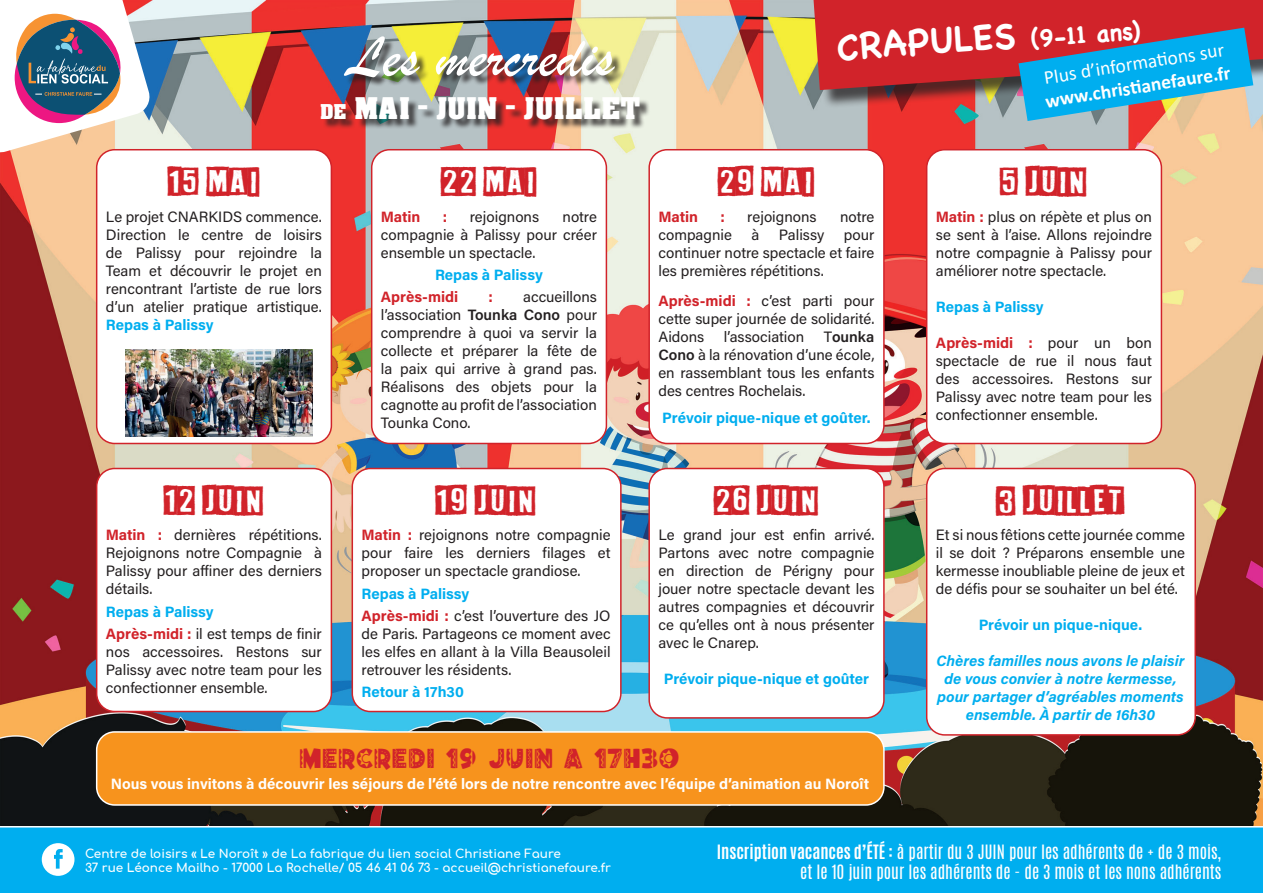
<style>
.page{position:relative;width:1263px;height:893px;background:#fff}
.page>*{position:absolute;margin:0;border:0;box-sizing:border-box;transform-origin:0 0}
.t1{font:60px "Brush Script";color:#fff}
.t2{font:900 28.5px "White On";color:#d1232a}
.t3{font:28.5px "Acme Font";color:#fff}
.t4{font:700 24px "Chalkboard";color:#fff}
.t5{font:700 19.5px "Calibri";color:#fff}
.t6{font:19.5px "Calibri";color:#fff}
.t7{font:18px "Tacosde Tijuana";color:#d1232a}
.t8{font:16.5px/19.8px "Antonio";color:#fff;text-align:right}
.t9{font:15px/18px "Acumin Pro";color:#231f20;text-align:justify}
.t10{font:700 15px "Acumin Pro";color:#00aeef}
.t11{font:italic 700 15px/18px "Acumin Pro";color:#00aeef;text-align:center}
.t12{font:700 15px "Acumin Pro";color:#fff}
.t13{font:700 15px "Acumin Pro";color:#d1232a}
.t14{font:700 12px/14.4px "Comfortaa";color:#fff}
.s1{font-size:19.5px}
.s2{font-weight:600}
.s3{font-size:36px}
.s4{font-weight:700;color:#d1232a}
.s5{font-weight:700;color:#00aeef}
.s6{font-weight:700}
</style>
<div class="page">
<img style="left:0;top:0;width:1263px;height:826px">
<svg style="left:813px;top:0;width:450px;height:121px;background:#965b6c"></svg>
<div style="left:0;top:827px;width:1263px;height:66px;background:#00aeef"></div>
<svg style="left:42px;top:843px;width:32px;height:33px"></svg>
<div style="left:322px;top:38px;width:329px;height:92px;background:#231f20;opacity:.75"></div>
<svg style="left:0;top:0;width:151px;height:154px"></svg>
<div style="left:97px;top:150px;width:234px;height:293px;background:#fff;border-radius:18px"></div>
<div style="left:96px;top:149px;width:236px;height:295px;border:2px solid #d1232a;border-radius:18px"></div>
<div style="left:372px;top:150px;width:234px;height:293px;background:#fff;border-radius:18px"></div>
<div style="left:371px;top:149px;width:236px;height:295px;border:2px solid #d1232a;border-radius:18px"></div>
<div style="left:649px;top:150px;width:235px;height:293px;background:#fff;border-radius:18px"></div>
<div style="left:648px;top:149px;width:237px;height:295px;border:2px solid #d1232a;border-radius:18px"></div>
<div style="left:927px;top:150px;width:234px;height:293px;background:#fff;border-radius:18px"></div>
<div style="left:926px;top:149px;width:236px;height:295px;border:2px solid #d1232a;border-radius:18px"></div>
<div style="left:97px;top:468px;width:234px;height:243px;background:#fff;border-radius:18px"></div>
<div style="left:96px;top:468px;width:236px;height:244px;border:2px solid #d1232a;border-radius:18px"></div>
<div style="left:97px;top:732px;width:787px;height:73px;background:#f7931d;border-radius:18px"></div>
<div style="left:96px;top:731px;width:789px;height:75px;border:2px solid #fff;border-radius:18px"></div>
<div style="left:352px;top:468px;width:269px;height:243px;background:#fff;border-radius:18px"></div>
<div style="left:352px;top:468px;width:270px;height:244px;border:2px solid #d1232a;border-radius:18px"></div>
<div style="left:649px;top:468px;width:235px;height:250px;background:#fff;border-radius:18px"></div>
<div style="left:648px;top:468px;width:237px;height:251px;border:2px solid #d1232a;border-radius:18px"></div>
<div style="left:927px;top:468px;width:268px;height:267px;background:#fff;border-radius:18px"></div>
<div style="left:926px;top:468px;width:270px;height:268px;border:2px solid #d1232a;border-radius:18px"></div>
<img style="left:125px;top:349px;width:188px;height:87px">
<h1 class="t1" style="left:347px;top:20px;width:268px">Les mercredis</h1>
<h2 class="t3" style="left:320px;top:90px;width:322px"><span class="s1">DE</span> MAI - JUIN - JUILLET</h2>
<h2 class="t2" style="left:168px;top:165px;width:92px">15 MAI</h2>
<p class="t9" style="left:106px;top:207px;width:218px">Le projet CNARKIDS commence.<br>Direction le centre de loisirs de Palissy pour rejoindre la Team et découvrir le projet en rencontrant l’artiste de rue lors d’un atelier pratique artistique.</p>
<p class="t10" style="left:106px;top:314px;width:109px">Repas à Palissy</p>
<h2 class="t2" style="left:441px;top:165px;width:96px">22 MAI</h2>
<p class="t13" style="left:381px;top:206px;width:41px">Matin</p>
<p class="t13" style="left:443px;top:206px;width:6px">:</p>
<p class="t9" style="left:470px;top:207px;width:71px">rejoignons</p>
<p class="t9" style="left:381px;top:207px;width:217px;text-indent:182px">notre compagnie à Palissy pour créer ensemble un spectacle.</p>
<p class="t10" style="left:435px;top:264px;width:109px">Repas à Palissy</p>
<p class="t13" style="left:381px;top:286px;width:79px">Après-midi</p>
<p class="t13" style="left:488px;top:286px;width:6px">:</p>
<p class="t9" style="left:381px;top:287px;width:218px;text-indent:142px">accueillons l’association <span class="s2">Tounka Cono</span> pour comprendre à quoi va servir la collecte et préparer la fête de la paix qui arrive à grand pas.<br>Réalisons des objets pour la cagnotte au profit de l’association Tounka Cono.</p>
<h3 class="t4" style="left:836px;top:37px;width:306px;rotate:-4deg"><span class="s3">CRAPULES</span> (9-11 ans)</h3>
<h3 class="t6" style="left:1042px;top:64px;width:184px;rotate:-9deg">Plus d’informati ons sur</h3>
<h3 class="t5" style="left:1043px;top:88px;width:189px;rotate:-9deg">www.christi anefaure.fr</h3>
<h2 class="t2" style="left:718px;top:165px;width:96px">29 MAI</h2>
<p class="t13" style="left:658px;top:206px;width:41px">Matin</p>
<p class="t13" style="left:720px;top:206px;width:6px">:</p>
<p class="t9" style="left:747px;top:207px;width:71px">rejoignons</p>
<p class="t9" style="left:840px;top:207px;width:36px">notre</p>
<p class="t9" style="left:658px;top:225px;width:75px">compagnie</p>
<p class="t9" style="left:751px;top:225px;width:9px">à</p>
<p class="t9" style="left:779px;top:225px;width:47px">Palissy</p>
<p class="t9" style="left:658px;top:225px;width:217px;text-indent:185px">pour continuer notre spectacle et faire les premières répétitions.</p>
<p class="t9" style="left:658px;top:292px;width:218px"><span class="s4">Après-midi :</span> c’est parti pour cette super journée de solidarité.<br>Aidons</p>
<p class="t9" style="left:724px;top:328px;width:82px">l’association</p>
<p class="t9" style="left:658px;top:328px;width:218px;text-indent:165px">T<span class="s2">ounka Cono</span> à la rénovation d’une école, en rassemblant tous les enfants des centres Rochelais.</p>
<p class="t10" style="left:662px;top:407px;width:210px">Prévoir pique-nique et goûter.</p>
<h2 class="t2" style="left:1001px;top:165px;width:87px">5 JUIN</h2>
<p class="t9" style="left:936px;top:207px;width:218px"><span class="s4">Matin :</span> plus on répète et plus on se sent à l’aise. Allons rejoindre notre compagnie à Palissy pour améliorer notre spectacle.</p>
<p class="t10" style="left:936px;top:296px;width:109px">Repas à Palissy</p>
<p class="t9" style="left:936px;top:333px;width:218px"><span class="s4">Après-midi :</span> pour un bon spectacle de rue il nous faut des accessoires. Restons sur Palissy avec notre team pour les confectionner ensemble.</p>
<h2 class="t2" style="left:164px;top:484px;width:100px">12 JUIN</h2>
<p class="t9" style="left:106px;top:526px;width:218px"><span class="s4">Matin :</span> dernières répétitions.<br>Rejoignons notre Compagnie à Palissy pour affiner des derniers détails.</p>
<p class="t9" style="left:106px;top:600px;width:217px;line-height:22.2px"><span class="s5">Repas à Palissy<br></span><span class="s4">Après-midi :</span> il est temps de finir</p>
<p class="t9" style="left:106px;top:642px;width:217px">nos accessoires. Restons sur Palissy avec notre team pour les confectionner ensemble.</p>
<h2 class="t2" style="left:436px;top:484px;width:100px">19 JUIN</h2>
<p class="t9" style="left:362px;top:526px;width:251px"><span class="s4">Matin :</span> rejoignons notre compagnie pour faire les derniers filages et proposer un spectacle grandiose.</p>
<p class="t9" style="left:362px;top:582px;width:251px;line-height:22.2px"><span class="s5">Repas à Palissy<br></span><span class="s4">Après-midi :</span> c’est l’ouverture des JO</p>
<p class="t9" style="left:362px;top:624px;width:251px">de Paris. Partageons ce moment avec les elfes en allant à la Villa Beausoleil retrouver les résidents.</p>
<p class="t10" style="left:362px;top:681px;width:104px">Retour à 17h30</p>
<h2 class="t2" style="left:714px;top:484px;width:105px">26 JUIN</h2>
<p class="t9" style="left:658px;top:526px;width:218px">Le grand jour est enfin arrivé.<br>Partons avec notre compagnie en direction de Périgny pour jouer notre spectacle devant les autres compagnies et découvrir ce qu’elles ont à nous présenter avec le Cnarep.</p>
<p class="t10" style="left:664px;top:669px;width:207px">Prévoir pique-nique et goûter</p>
<h2 class="t2" style="left:996px;top:484px;width:128px">3 JUILLET</h2>
<p class="t9" style="left:936px;top:526px;width:251px">Et si nous fêtions cette journée comme il se doit ? Préparons ensemble une kermesse inoubliable pleine de jeux et de défis pour se souhaiter un bel été.</p>
<p class="t10" style="left:979px;top:615px;width:165px">Prévoir un pique-nique.</p>
<p class="t11" style="left:936px;top:651px;width:249px">Chères familles nous avons le plaisir de vous convier à notre kermesse, pour partager d’agréables moments ensemble. À partir de 16h30</p>
<p class="t7" style="left:299px;top:751px;width:383px">MERCREDI 19 JUIN A 17H30</p>
<p class="t12" style="left:111px;top:773px;width:760px">Nous vous invitons à découvrir les séjours de l’été lors de notre rencontre avec l’équipe d’animation au Noroît</p>
<p class="t14" style="left:85px;top:844px;width:527px">Centre de loisirs « Le Noroît » de La fabrique du lien social Christiane Faure<br>37 rue Léonce Mailho - 17000 La Rochelle/ 05 46 41 06 73 - accueil@christianefaure.fr</p>
<p class="t8" style="left:717px;top:842px;width:506px"><span class="s6">Inscription vacances d’ÉTÉ :</span> à partir du 3 JUIN pour les adhérents de + de 3 mois, et le 10 juin pour les adhérents de - de 3 mois et les nons adhérents</p>
</div>
